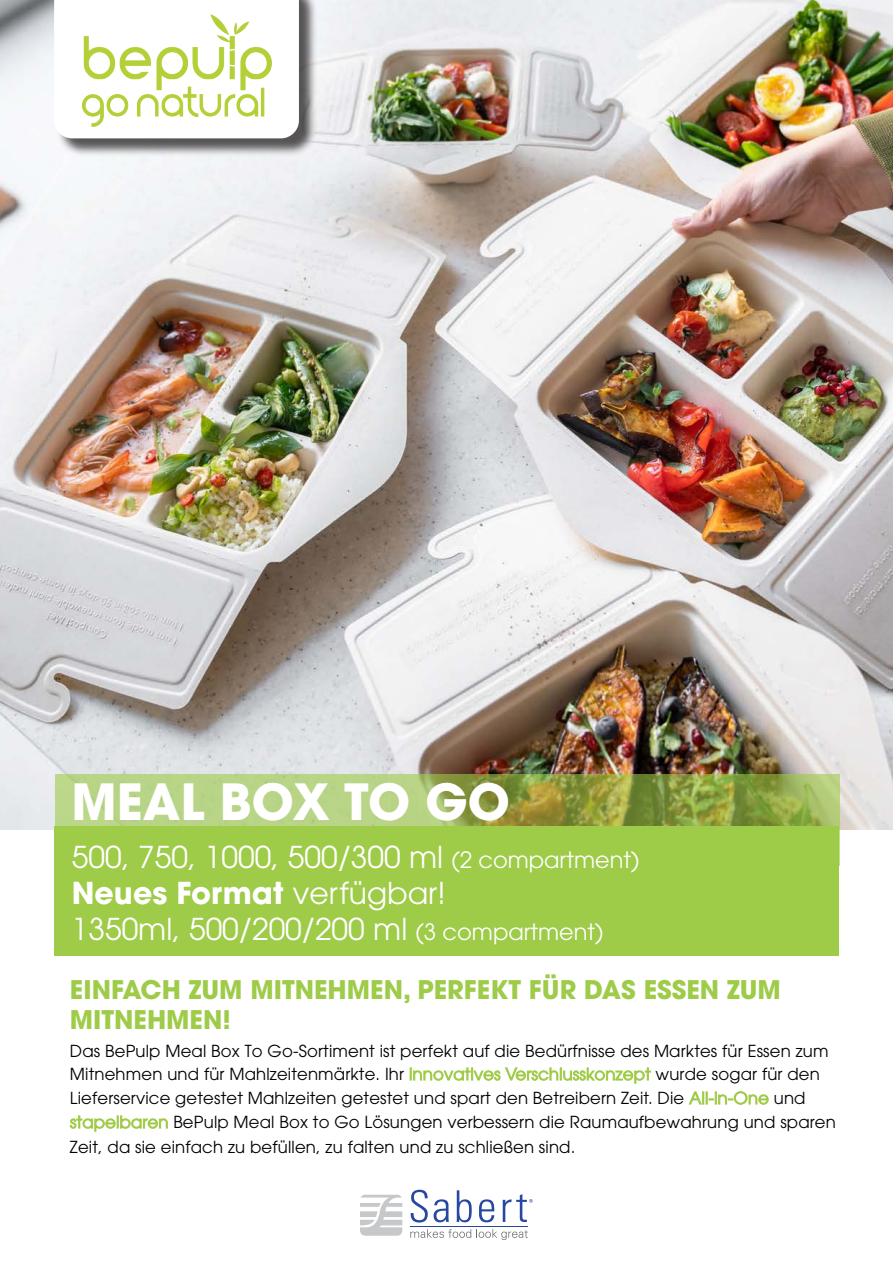
<style>
.page{position:relative;width:893px;height:1263px;background:#fff}
.page>*{position:absolute;margin:0;border:0;box-sizing:border-box;transform-origin:0 0}
.t1{font:700 49.5px "ITC Avant Garde Pro";color:#fff}
.t2{font:30px/36px "ITC Avant Garde Pro";color:#fff}
.t3{font:700 25.5px/30.6px "ITC Avant Garde Pro";color:#9ecb48}
.t4{font:16.5px/24px "ITC Avant Garde Pro";letter-spacing:.01em;color:#000}
.s1{font-size:22.5px}
.s2{font-weight:700}
.s3{color:#9fcb48}
</style>
<div class="page">
<img style="left:0;top:0;width:893px;height:829px">
<div style="left:54px;top:826px;width:785px;height:130px;background:#9ecb48"></div>
<svg style="left:55px;top:774px;width:785px;height:92px"></svg>
<div style="left:56px;top:0;width:262px;height:157px;background:#231f20;opacity:.75"></div>
<svg style="left:54px;top:0;width:245px;height:138px"></svg>
<img style="left:82px;top:14px;width:189px;height:113px">
<svg style="left:360px;top:1195px;width:42px;height:41px"></svg>
<svg style="left:410px;top:1190px;width:18px;height:32px"></svg>
<svg style="left:434px;top:1199px;width:15px;height:23px"></svg>
<svg style="left:456px;top:1190px;width:16px;height:32px"></svg>
<svg style="left:479px;top:1199px;width:15px;height:23px"></svg>
<svg style="left:410px;top:1229px;width:118px;height:11px"></svg>
<hr style="left:410px;top:1226px;width:118px;height:1px;background:#26499f">
<svg style="left:503px;top:1194px;width:30px;height:28px"></svg>
<h1 class="t1" style="left:71px;top:769px;width:440px">MEAL BOX TO GO</h1>
<h2 class="t2" style="left:72px;top:838px;width:569px">500, 750, 1000, 500/300 ml <span class="s1">(2 compartment)<br></span><span class="s2">Neues Format</span> verfügbar!<br>1350ml, 500/200/200 ml <span class="s1">(3 compartment)</span></h2>
<h3 class="t3" style="left:70px;top:973px;width:712px">EINFACH ZUM MITNEHMEN, PERFEKT FÜR DAS ESSEN ZUM<br>MITNEHMEN!</h3>
<p class="t4" style="left:70px;top:1039px;width:767px">Das BePulp Meal Box To Go-Sortiment ist perfekt auf die Bedürfnisse des Marktes für Essen zum Mitnehmen und für Mahlzeitenmärkte. Ihr <span class="s3">innovatives Verschlusskonzept</span> wurde sogar für den Lieferservice getestet Mahlzeiten getestet und spart den Betreibern Zeit. Die <span class="s3">All-in-One</span> und <span class="s3">stapelbaren</span> BePulp Meal Box to Go Lösungen verbessern die Raumaufbewahrung und sparen Zeit, da sie einfach zu befüllen, zu falten und zu schließen sind.</p>
</div>
